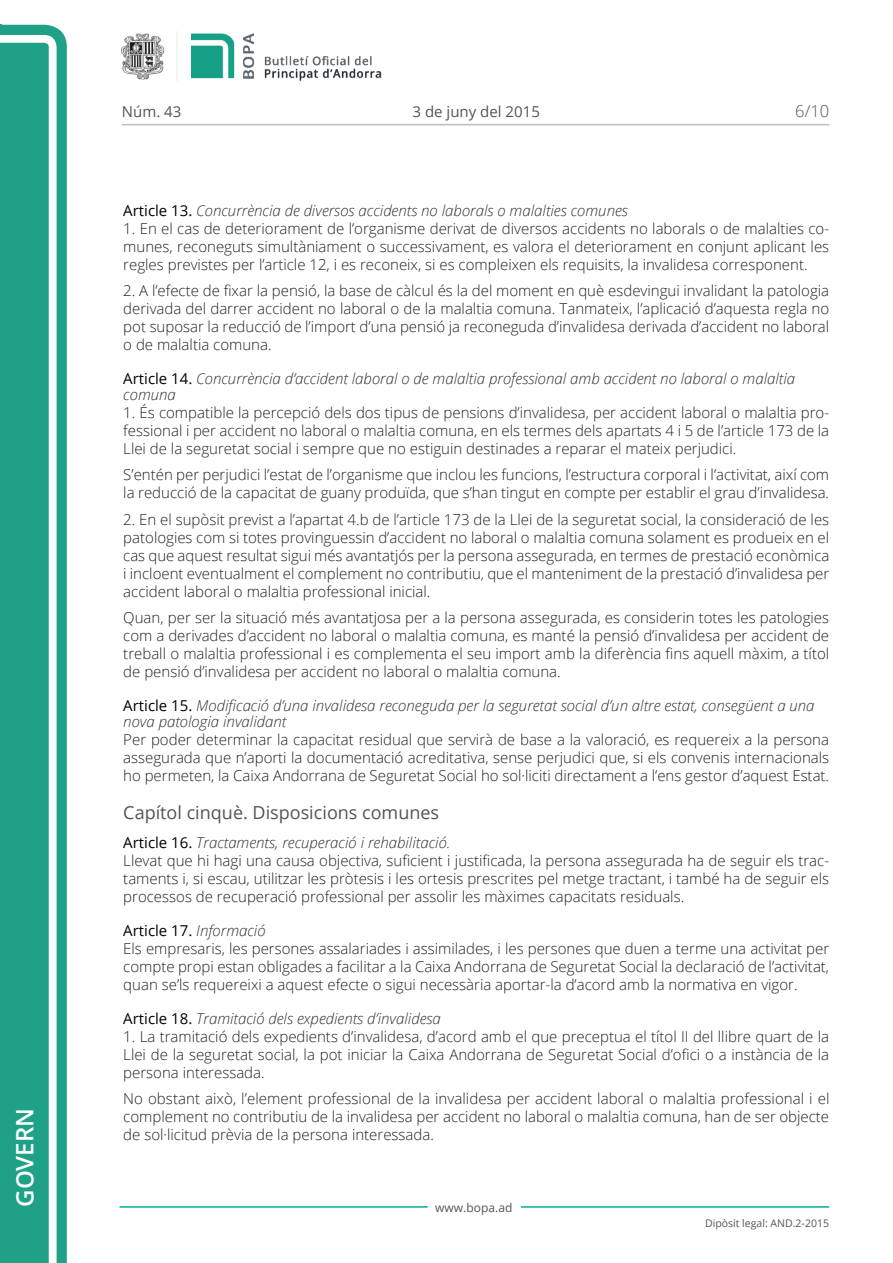
<style>
.page{position:relative;width:893px;height:1263px;background:#fff}
.page>*{position:absolute;margin:0;border:0;box-sizing:border-box;transform-origin:0 0}
.t1{font:600 24px "Open Sans";color:#fff}
.Titol_6{font:18px "Open Sans";color:#545454}
.t2{font:300 16.5px "Open Sans";color:#545454}
.Body_text{font:300 15px/18px "Open Sans";color:#231f20;text-align:justify}
.Titol_7-8{font:italic 300 15px/15.8px "Open Sans";color:#303030}
.t3{font:15px "Open Sans";color:#545454}
.Titol_7-8-2{font:15px "Open Sans";color:#000}
.t4{font:12px "Open Sans";color:#545454}
.t5{font:10.5px "Open Sans";color:#545454}
.s1{font-weight:400;font-style:normal;color:#000}
.s2{font-weight:300;font-style:italic;color:#303030}
</style>
<div class="page">
<svg style="left:0;top:25px;width:67px;height:1238px;fill:#1ea187"></svg>
<div style="left:0;top:43px;width:49px;height:1220px;background:#1ea187"></div>
<img style="left:122px;top:32px;width:260px;height:49px">
<hr style="left:119px;top:1206px;width:309px;height:2px;background:#00ae91">
<hr style="left:521px;top:1206px;width:308px;height:2px;background:#00ae91">
<hr style="left:122px;top:124px;width:707px;height:1px;background:#bcbdc0">
<h1 class="t1" style="left:8px;top:1207px;width:100px;rotate:-90deg">Govern</h1>
<p class="t3" style="left:122px;top:102px;width:61px">Núm. 43</p>
<p class="t3" style="left:413px;top:102px;width:129px">3 de juny del 2015</p>
<p class="t2" style="left:795px;top:100px;width:35px">6/10</p>
<p class="Titol_7-8" style="left:123px;top:202px;width:506px"><span class="s1">Article 13.</span> Concurrència de diversos accidents no laborals o malalties comunes</p>
<p class="Body_text" style="left:123px;top:219px;width:707px">1. En el cas de deteriorament de l’organisme derivat de diversos accidents no laborals o de malalties co&shy;munes, reconeguts simultàniament o successivament, es valora el deteriorament en conjunt aplicant les regles previstes per l’article 12, i es reconeix, si es compleixen els requisits, la invalidesa corresponent.</p>
<p class="Body_text" style="left:123px;top:281px;width:707px">2. A l’efecte de fixar la pensió, la base de càlcul és la del moment en què esdevingui invalidant la patologia derivada del darrer accident no laboral o de la malaltia comuna. Tanmateix, l’aplicació d’aquesta regla no pot suposar la reducció de l’import d’una pensió ja reconeguda d’invalidesa derivada d’accident no laboral o de malaltia comuna.</p>
<p class="Titol_7-8" style="left:123px;top:370px;width:673px"><span class="s1">Article 14.</span> Concurrència d’accident laboral o de malaltia professional amb accident no laboral o malaltia comuna</p>
<p class="Body_text" style="left:123px;top:403px;width:707px">1. És compatible la percepció dels dos tipus de pensions d’invalidesa, per accident laboral o malaltia pro&shy;fessional i per accident no laboral o malaltia comuna, en els termes dels apartats 4 i 5 de l’article 173 de la Llei de la seguretat social i sempre que no estiguin destinades a reparar el mateix perjudici.</p>
<p class="Body_text" style="left:123px;top:465px;width:707px">S’entén per perjudici l’estat de l’organisme que inclou les funcions, l’estructura corporal i l’activitat, així com la reducció de la capacitat de guany produïda, que s’han tingut en compte per establir el grau d’invalidesa.</p>
<p class="Body_text" style="left:123px;top:510px;width:707px">2. En el supòsit previst a l’apartat 4.b de l’article 173 de la Llei de la seguretat social, la consideració de les patologies com si totes provinguessin d’accident no laboral o malaltia comuna solament es produeix en el cas que aquest resultat sigui més avantatjós per la persona assegurada, en termes de prestació econòmica i incloent eventualment el complement no contributiu, que el manteniment de la prestació d’invalidesa per accident laboral o malaltia professional inicial.</p>
<p class="Body_text" style="left:123px;top:608px;width:707px">Quan, per ser la situació més avantatjosa per a la persona assegurada, es considerin totes les patologies com a derivades d’accident no laboral o malaltia comuna, es manté la pensió d’invalidesa per accident de treball o malaltia professional i es complementa el seu import amb la diferència fins aquell màxim, a títol de pensió d’invalidesa per accident no laboral o malaltia comuna.</p>
<p class="Titol_7-8" style="left:123px;top:697px;width:693px"><span class="s1">Article 15.</span> Modificació d’una invalidesa reconeguda per la seguretat social d’un altre estat, consegüent a una nova patologia invalidant</p>
<p class="Body_text" style="left:123px;top:730px;width:707px">Per poder determinar la capacitat residual que servirà de base a la valoració, es requereix a la persona assegurada que n’aporti la documentació acreditativa, sense perjudici que, si els convenis internacionals ho permeten, la Caixa Andorrana de Seguretat Social ho sol·liciti directament a l’ens gestor d’aquest Estat.</p>
<p class="Titol_6" style="left:123px;top:800px;width:317px">Capítol cinquè. Disposicions comunes</p>
<p class="Titol_7-8" style="left:123px;top:834px;width:329px"><span class="s1">Article 16.</span> Tractaments, recuperació i rehabilitació.</p>
<p class="Body_text" style="left:123px;top:851px;width:707px">Llevat que hi hagi una causa objectiva, suficient i justificada, la persona assegurada ha de seguir els trac&shy;taments i, si escau, utilitzar les pròtesis i les ortesis prescrites pel metge tractant, i també ha de seguir els processos de recuperació professional per assolir les màximes capacitats residuals.</p>
<p class="Titol_7-8-2" style="left:123px;top:920px;width:144px">Article 17. <span class="s2">Informació</span></p>
<p class="Body_text" style="left:123px;top:939px;width:707px">Els empresaris, les persones assalariades i assimilades, i les persones que duen a terme una activitat per compte propi estan obligades a facilitar a la Caixa Andorrana de Seguretat Social la declaració de l’activitat, quan se’ls requereixi a aquest efecte o sigui necessària aportar-la d’acord amb la normativa en vigor.</p>
<p class="Titol_7-8" style="left:123px;top:1010px;width:319px"><span class="s1">Article 18.</span> Tramitació dels expedients d’invalidesa</p>
<p class="Body_text" style="left:123px;top:1027px;width:707px">1. La tramitació dels expedients d’invalidesa, d’acord amb el que preceptua el títol II del llibre quart de la Llei de la seguretat social, la pot iniciar la Caixa Andorrana de Seguretat Social d’ofici o a instància de la persona interessada.</p>
<p class="Body_text" style="left:123px;top:1089px;width:708px">No obstant això, l’element professional de la invalidesa per accident laboral o malaltia professional i el complement no contributiu de la invalidesa per accident no laboral o malaltia comuna, han de ser objecte de sol·licitud prèvia de la persona interessada.</p>
<p class="t4" style="left:435px;top:1199px;width:79px">www.bopa.ad</p>
<p class="t5" style="left:705px;top:1216px;width:125px">Dipòsit legal: AND.2-2015</p>
</div>
